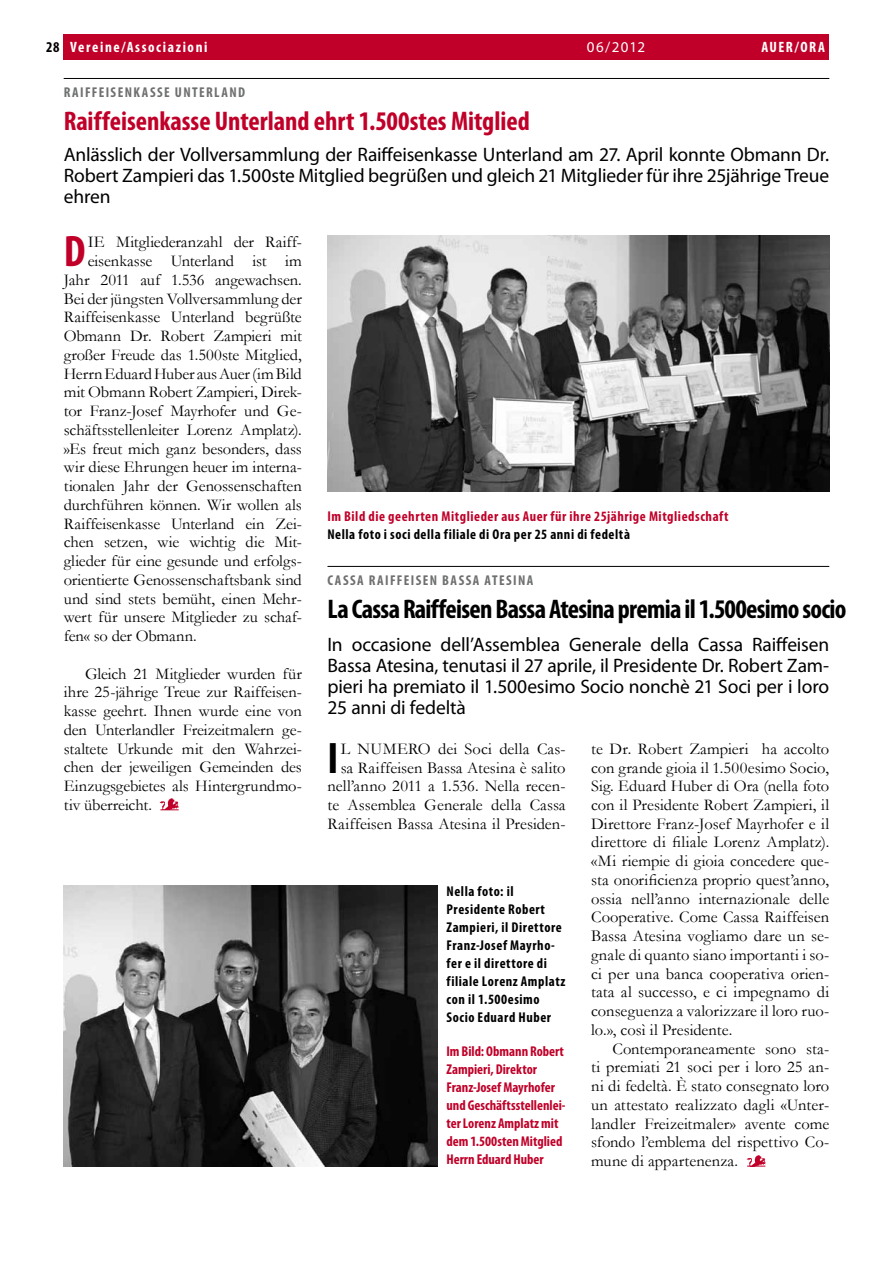
<style>
.page{position:relative;width:893px;height:1263px;background:#fff}
.page>*{position:absolute;margin:0;border:0;box-sizing:border-box;transform-origin:0 0}
.t1{font:700 condensed 44.25px "Myriad Pro";color:#c00029}
.t2{font:700 condensed 44.25px "Myriad Pro";color:#000}
.t3{font:700 condensed 27px "Myriad Pro";letter-spacing:-.025em;color:#000}
.t4{font:700 condensed 27px "Myriad Pro";color:#c00029}
.t5{font:19.5px/21px "Myriad Pro";letter-spacing:-.01em;color:#000;text-align:justify}
.t6{font:16.5px/18.8px "Garamond";letter-spacing:-.005em;color:#000;text-align:justify}
.t7{font:700 condensed 15px "Myriad Pro";letter-spacing:.105em;color:#fff}
.t8{font:15px "Myriad Pro";letter-spacing:.075em;color:#fff}
.t9{font:700 condensed 14.25px/18px "Myriad Pro";letter-spacing:.04em;color:#000}
.t10{font:700 condensed 14.25px/18px "Myriad Pro";color:#c00029}
.t11{font:700 condensed 14.25px "Myriad Pro";letter-spacing:.04em;color:#c00029}
.t12{font:700 condensed 14.25px "Myriad Pro";color:#6e6f70}
.s1{color:#000}
</style>
<div class="page">
<div style="left:64px;top:34px;width:765px;height:26px;background:#c00029"></div>
<hr style="left:64px;top:78px;width:765px;height:1px;background:#000">
<img style="left:160px;top:798px;width:19px;height:11px">
<svg style="left:160px;top:809px;width:19px;height:1px"></svg>
<hr style="left:327px;top:566px;width:502px;height:1px;background:#000">
<img style="left:746px;top:1155px;width:20px;height:11px">
<svg style="left:747px;top:1166px;width:18px;height:1px"></svg>
<img style="left:327px;top:236px;width:502px;height:255px">
<img style="left:64px;top:885px;width:373px;height:281px">
<p class="t7" style="left:46px;top:37px;width:163px"><span class="s1">28</span> Vereine/Associazioni</p>
<p class="t8" style="left:587px;top:37px;width:60px">06/2012</p>
<p class="t7" style="left:761px;top:37px;width:65px">AUER/ORA</p>
<p class="t12" style="left:64px;top:83px;width:8px">raiffeisenkasse</p>
<p class="t12" style="left:175px;top:83px;width:9px">unter</p>
<p class="t12" style="left:214px;top:83px;width:16px">land</p>
<h2 class="t4" style="left:64px;top:104px;width:467px">Raiffeisenkasse Unterland ehrt 1.500stes Mitglied</h2>
<p class="t5" style="left:64px;top:144px;width:767px">Anlässlich der Vollversammlung der Raiffeisenkasse Unterland am 27. April konnte Obmann Dr.<br>Robert Zampieri das 1.500ste Mitglied begrüßen und gleich 21 Mitglieder für ihre 25jährige Treue ehren</p>
<h1 class="t1" style="left:64px;top:224px;width:23px">D</h1>
<p class="t6" style="left:88px;top:232px;width:216px">ie Mitgliederanzahl der Raiff-</p>
<p class="t6" style="left:88px;top:251px;width:216px">eisenkasse Unterland ist im</p>
<p class="t6" style="left:64px;top:270px;width:240px">Jahr 2011 auf 1.536 angewachsen.</p>
<p class="t6" style="left:64px;top:289px;width:240px">Bei der jüngsten Vollversammlung der</p>
<p class="t6" style="left:64px;top:307px;width:240px">Raiffeisenkasse Unterland begrüßte</p>
<p class="t6" style="left:64px;top:326px;width:240px">Obmann Dr. Robert Zampieri mit</p>
<p class="t6" style="left:64px;top:345px;width:240px">großer Freude das 1.500ste Mitglied,</p>
<p class="t6" style="left:64px;top:364px;width:240px">Herrn Eduard Huber aus Auer (im Bild</p>
<p class="t6" style="left:64px;top:382px;width:240px">mit Obmann Robert Zampieri, Direk-</p>
<p class="t6" style="left:64px;top:401px;width:240px">tor Franz-Josef Mayrhofer und Ge-</p>
<p class="t6" style="left:64px;top:420px;width:240px">schäftsstellenleiter Lorenz Amplatz).</p>
<p class="t6" style="left:64px;top:439px;width:240px">»Es freut mich ganz besonders, dass</p>
<p class="t6" style="left:64px;top:457px;width:240px">wir diese Ehrungen heuer im interna-</p>
<p class="t6" style="left:64px;top:476px;width:240px">tionalen Jahr der Genossenschaften</p>
<p class="t6" style="left:64px;top:495px;width:240px">durchführen können. Wir wollen als</p>
<p class="t6" style="left:64px;top:514px;width:240px">Raiffeisenkasse Unterland ein Zei-</p>
<p class="t6" style="left:64px;top:532px;width:240px">chen setzen, wie wichtig die Mit-</p>
<p class="t6" style="left:64px;top:551px;width:240px">glieder für eine gesunde und erfolgs-</p>
<p class="t6" style="left:64px;top:570px;width:240px">orientierte Genossenschaftsbank sind</p>
<p class="t6" style="left:64px;top:589px;width:240px">und sind stets bemüht, einen Mehr-</p>
<p class="t6" style="left:64px;top:607px;width:240px">wert für unsere Mitglieder zu schaf-</p>
<p class="t6" style="left:64px;top:626px;width:135px">fen« so der Obmann.</p>
<p class="t6" style="left:64px;top:664px;width:240px;text-indent:21px">Gleich 21 Mitglieder wurden für ihre 25-jährige Treue zur Raiffeisen&shy;kasse geehrt. Ihnen wurde eine von den Unterlandler Freizeitmalern ge&shy;staltete Urkunde mit den Wahrzei&shy;chen der jeweiligen Gemeinden des Einzugsgebietes als Hintergrundmo&shy;tiv überreicht.</p>
<p class="t11" style="left:327px;top:507px;width:403px">Im Bild die geehrten Mitglieder aus Auer für ihre 25jährige Mitgliedschaft</p>
<p class="t9" style="left:327px;top:525px;width:304px">Nella foto i soci della filiale di Ora per 25 anni di fedeltà</p>
<p class="t12" style="left:328px;top:571px;width:9px">cassa</p>
<p class="t12" style="left:369px;top:571px;width:8px">raiffeisen</p>
<p class="t12" style="left:442px;top:571px;width:9px">bassa</p>
<p class="t12" style="left:484px;top:571px;width:8px">atesina</p>
<h2 class="t3" style="left:328px;top:592px;width:520px">La Cassa Raiffeisen Bassa Atesina premia il 1.500esimo socio</h2>
<p class="t5" style="left:327px;top:633px;width:503px">In occasione dell’Assemblea Generale della Cassa Raiffeisen Bassa Atesina, tenutasi il 27 aprile, il Presidente Dr. Robert Zam&shy;pieri ha premiato il 1.500esimo Socio nonchè 21 Soci per i loro 25 anni di fedeltà</p>
<p class="t6" style="left:591px;top:739px;width:240px">te Dr. Robert Zampieri ha accolto con grande gioia il 1.500esimo Socio, Sig. Eduard Huber di Ora (nella foto con il Presidente Robert Zampieri, il Direttore Franz-Josef Mayrhofer e il direttore di filiale Lorenz Amplatz). «Mi riempie di gioia concedere que&shy;sta onorificienza proprio quest’anno, ossia nell’anno internazionale delle Cooperative. Come Cassa Raiffeisen Bassa Atesina vogliamo dare un se&shy;gnale di quanto siano importanti i so&shy;ci per una banca cooperativa orien&shy;tata al successo, e ci impegnamo di conseguenza a valorizzare il loro ruo&shy;lo.», così il Presidente.</p>
<p class="t6" style="left:591px;top:1039px;width:240px;text-indent:21px">Contemporaneamente sono sta&shy;ti premiati 21 soci per i loro 25 an&shy;ni di fedeltà. È stato consegnato loro un attestato realizzato dagli «Unter&shy;landler Freizeitmaler» avente come sfondo l’emblema del rispettivo Co&shy;mune di appartenenza.</p>
<h1 class="t2" style="left:327px;top:730px;width:12px">I</h1>
<p class="t6" style="left:341px;top:739px;width:30px">l numero</p>
<p class="t6" style="left:327px;top:739px;width:240px;text-align:right">dei Soci della Cas-<br>sa Raiffeisen Bassa Atesina è salito nell’anno 2011 a 1.536. Nella recen&shy;te Assemblea Generale della Cassa Raiffeisen Bassa Atesina il Presiden-</p>
<p class="t9" style="left:446px;top:882px;width:120px">Nella foto: il<br>Presidente Robert<br>Zampieri, il Direttore<br>Franz-Josef Mayrho&shy;fer e il direttore di filiale Lorenz Amplatz con il 1.500esimo<br>Socio Eduard Huber</p>
<p class="t10" style="left:446px;top:1042px;width:121px">Im Bild: Obmann Robert<br>Zampieri, Direktor<br>Franz-Josef Mayrhofer und Geschäftsstellenlei&shy;ter Lorenz Amplatz mit dem 1.500sten Mitglied<br>Herrn Eduard Huber</p>
</div>
